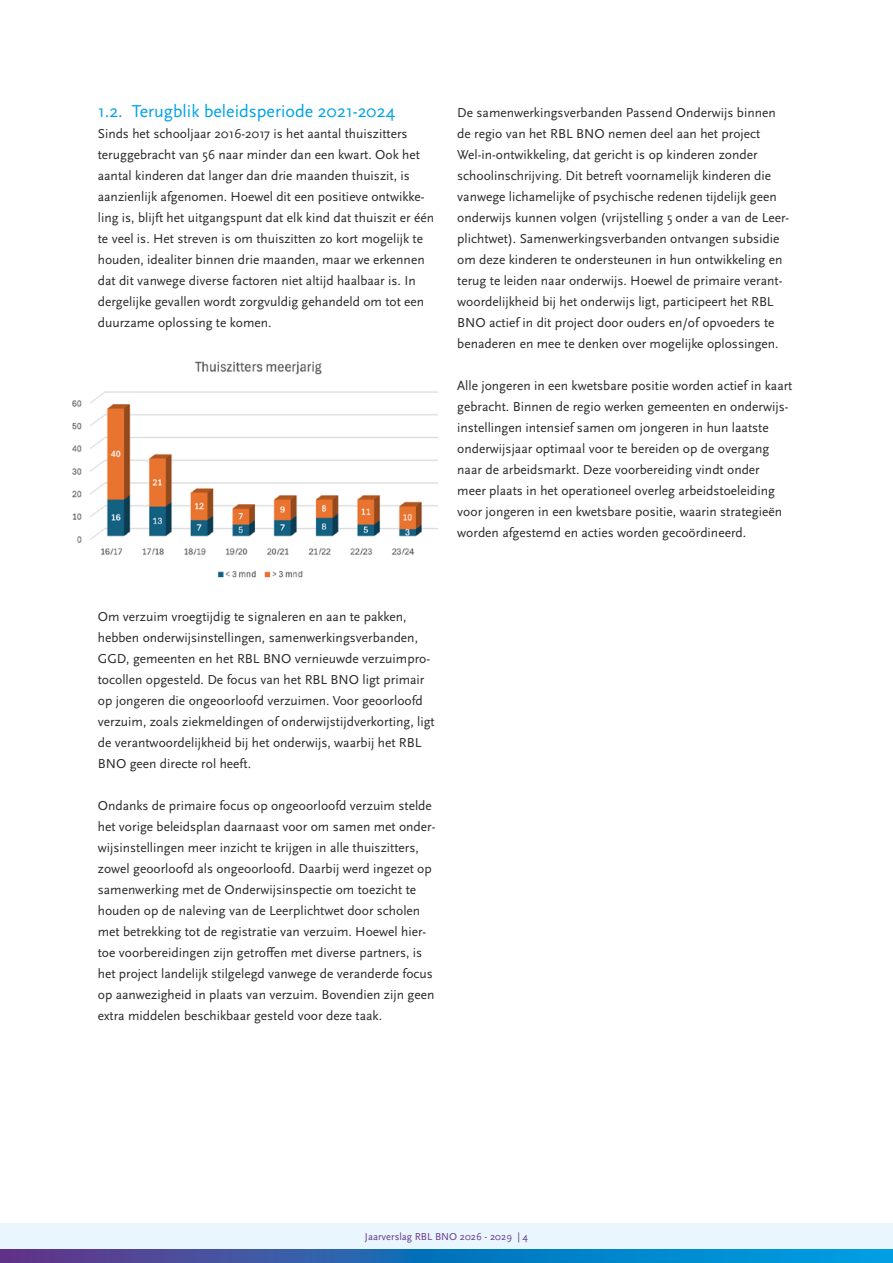
<style>
.page{position:relative;width:893px;height:1263px;background:#fff}
.page>*{position:absolute;margin:0;border:0;box-sizing:border-box;transform-origin:0 0}
.t1{font:18px "Scala Sans Pro";color:#00a3e6}
.t2{font:13.5px/21px "Scala Sans Pro";color:#282827}
.t3{font:10.5px "Scala Sans Pro";color:#67388d}
</style>
<div class="page">
<div style="left:0;top:1223px;width:893px;height:26px;background:#eaf6fe"></div>
<svg style="left:0;top:1249px;width:893px;height:14px;background:#1f6fb8"></svg>
<img style="left:72px;top:361px;width:366px;height:217px">
<h1 class="t1" style="left:98px;top:101px;width:299px">1.2. Terugblik beleidsperiode 2021-2024</h1>
<p class="t2" style="left:98px;top:123px;width:338px">Sinds het schooljaar 2016-2017 is het aantal thuiszitters teruggebracht van 56 naar minder dan een kwart. Ook het aantal kinderen dat langer dan drie maanden thuiszit, is aanzienlijk afgenomen. Hoewel dit een positieve ontwikke&shy;ling is, blijft het uitgangspunt dat elk kind dat thuiszit er één te veel is. Het streven is om thuiszitten zo kort mogelijk te houden, idealiter binnen drie maanden, maar we erkennen dat dit vanwege diverse factoren niet altijd haalbaar is. In dergelijke gevallen wordt zorgvuldig gehandeld om tot een duurzame oplossing te komen.</p>
<p class="t2" style="left:457px;top:102px;width:334px">De samenwerkingsverbanden Passend Onderwijs binnen de regio van het RBL BNO nemen deel aan het project Wel-in-ontwikkeling, dat gericht is op kinderen zonder schoolinschrijving. Dit betreft voornamelijk kinderen die vanwege lichamelijke of psychische redenen tijdelijk geen onderwijs kunnen volgen (vrijstelling 5 onder a van de Leer&shy;plichtwet). Samenwerkingsverbanden ontvangen subsidie om deze kinderen te ondersteunen in hun ontwikkeling en terug te leiden naar onderwijs. Hoewel de primaire verant&shy;woordelijkheid bij het onderwijs ligt, participeert het RBL BNO actief in dit project door ouders en/of opvoeders te benaderen en mee te denken over mogelijke oplossingen.</p>
<p class="t2" style="left:457px;top:375px;width:337px">Alle jongeren in een kwetsbare positie worden actief in kaart gebracht. Binnen de regio werken gemeenten en onderwijs&shy;instellingen intensief samen om jongeren in hun laatste onderwijsjaar optimaal voor te bereiden op de overgang naar de arbeidsmarkt. Deze voorbereiding vindt onder<br>meer plaats in het operationeel overleg arbeidstoeleiding voor jongeren in een kwetsbare positie, waarin strategieën worden afgestemd en acties worden gecoördineerd.</p>
<p class="t2" style="left:98px;top:606px;width:338px">Om verzuim vroegtijdig te signaleren en aan te pakken, hebben onderwijsinstellingen, samenwerkingsverbanden, GGD, gemeenten en het RBL BNO vernieuwde verzuimpro&shy;tocollen opgesteld. De focus van het RBL BNO ligt primair op jongeren die ongeoorloofd verzuimen. Voor geoorloofd verzuim, zoals ziekmeldingen of onderwijstijdverkorting, ligt de verantwoordelijkheid bij het onderwijs, waarbij het RBL BNO geen directe rol heeft.</p>
<p class="t2" style="left:98px;top:795px;width:339px">Ondanks de primaire focus op ongeoorloofd verzuim stelde het vorige beleidsplan daarnaast voor om samen met onder&shy;wijsinstellingen meer inzicht te krijgen in alle thuiszitters, zowel geoorloofd als ongeoorloofd. Daarbij werd ingezet op samenwerking met de Onderwijsinspectie om toezicht te houden op de naleving van de Leerplichtwet door scholen met betrekking tot de registratie van verzuim. Hoewel hier&shy;toe voorbereidingen zijn getroffen met diverse partners, is het project landelijk stilgelegd vanwege de veranderde focus op aanwezigheid in plaats van verzuim. Bovendien zijn geen extra middelen beschikbaar gesteld voor deze taak.</p>
<p class="t3" style="left:365px;top:1230px;width:165px">Jaarverslag RBL BNO 2026 - 2029 | 4</p>
</div>
